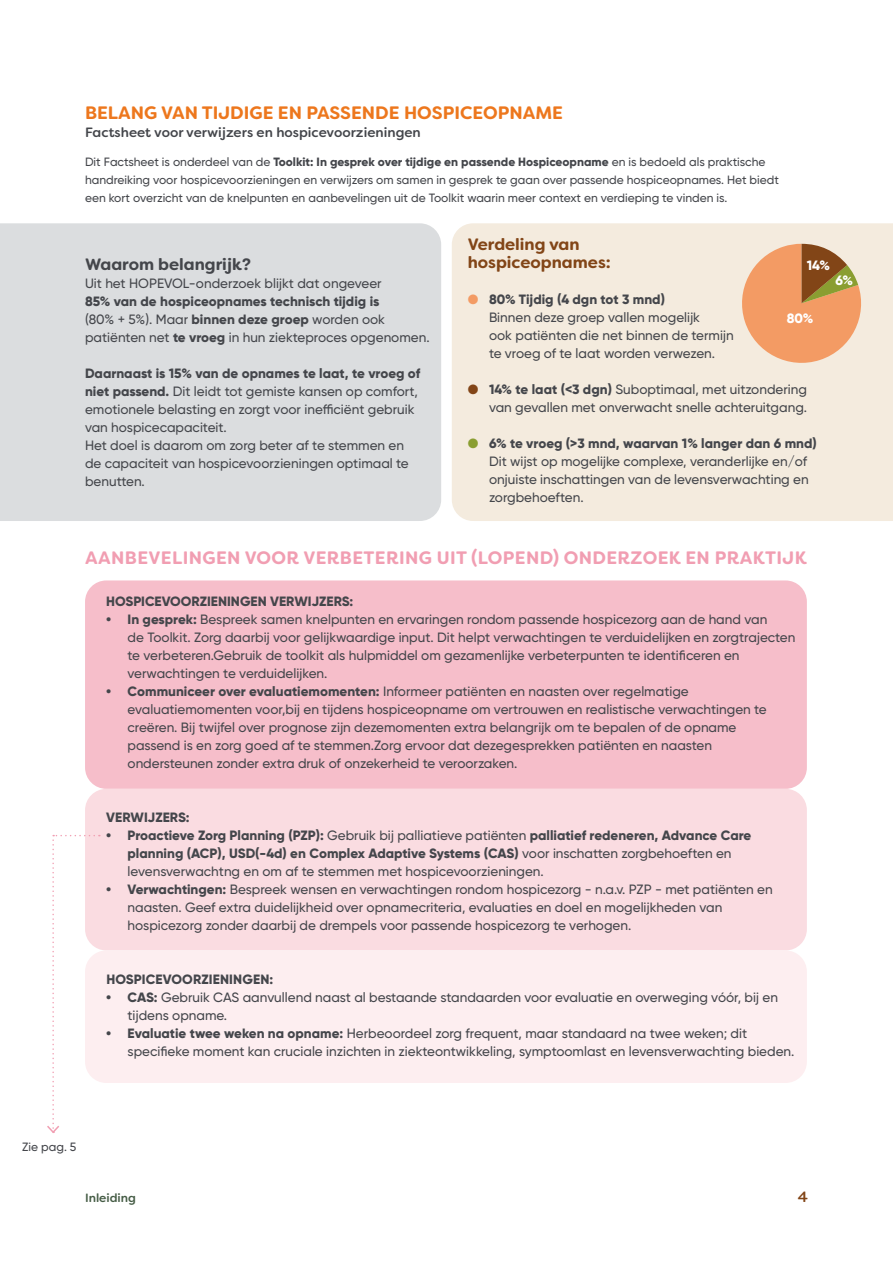
<style>
.page{position:relative;width:893px;height:1263px;background:#fff}
.page>*{position:absolute;margin:0;border:0;box-sizing:border-box;transform-origin:0 0}
.t1{font:700 18px "Filson Soft";letter-spacing:.02em;color:#f19eb2}
.t2{font:700 18px "Filson Soft";color:#ed771d}
.t3{font:700 16.5px/18px "Filson Soft";color:#824517}
.t4{font:700 16.5px "Filson Soft";color:#44464b}
.t5{font:500 15px "Filson Soft";color:#824517}
.t6{font:500 13.5px/18px "Gilroy";color:#44464b}
.t7{font:800 13.5px/18px "Gilroy";color:#44464b}
.t8{font:500 13.5px "Filson Soft";color:#44464b}
.t9{font:800 13.5px "Gilroy";color:#fff}
.t10{font:500 12px/18px "Gilroy";color:#44464b}
.t11{font:500 12px "Filson Soft";color:#455c45}
.s1{font-weight:800}
.s2{font-weight:500}
.s3{color:#f39b64}
.s4{color:#824517}
.s5{color:#8a9e31}
</style>
<div class="page">
<div style="left:0;top:223px;width:441px;height:298px;background:#dbdddf"></div>
<div style="left:85px;top:580px;width:722px;height:209px;background:#f6beca;border-radius:21px"></div>
<div style="left:85px;top:789px;width:722px;height:161px;background:#fadce1;border-radius:21px"></div>
<div style="left:85px;top:950px;width:722px;height:133px;background:#fdeef0;border-radius:21px"></div>
<div style="left:452px;top:223px;width:441px;height:298px;background:#f4ebde"></div>
<svg style="left:735px;top:244px;width:133px;height:126px;background:#e4ae84"></svg>
<svg style="left:47px;top:835px;width:53px;height:298px"></svg>
<h1 class="t2" style="left:85px;top:101px;width:479px">BELANG VAN TIJDIGE EN PASSENDE HOSPICEOPNAME</h1>
<p class="t8" style="left:85px;top:124px;width:337px">Factsheet voor verwijzers en hospicevoorzieningen</p>
<p class="t10" style="left:85px;top:153px;width:695px">Dit Factsheet is onderdeel van de <span class="s1">Toolkit: In gesprek over tijdige en passende Hospiceopname</span> en is bedoeld als praktische handreiking voor hospicevoorzieningen en verwijzers om samen in gesprek te gaan over passende hospiceopnames. Het biedt een kort overzicht van de knelpunten en aanbevelingen uit de Toolkit waarin meer context en verdieping te vinden is.</p>
<p class="t4" style="left:85px;top:253px;width:167px">Waarom belangrijk?</p>
<p class="t6" style="left:85px;top:274px;width:298px">Uit het HOPEVOL-onderzoek blijkt dat ongeveer</p>
<p class="t7" style="left:85px;top:292px;width:346px">85% van de hospiceopnames technisch tijdig is<br><span class="s2">(80% + 5%). Maar</span> binnen deze groep <span class="s2">worden ook patiënten net</span> te vroeg <span class="s2">in hun ziekteproces opgenomen.</span></p>
<p class="t6" style="left:85px;top:364px;width:337px"><span class="s1">Daarnaast is 15% van de opnames te laat, te vroeg of niet passend.</span> Dit leidt tot gemiste kansen op comfort, emotionele belasting en zorgt voor inefficiënt gebruik van hospicecapaciteit.<br>Het doel is daarom om zorg beter af te stemmen en de capaciteit van hospicevoorzieningen optimaal te benutten.</p>
<p class="t3" style="left:468px;top:235px;width:145px">Verdeling van hospiceopnames:</p>
<p class="t6" style="left:489px;top:290px;width:246px;text-indent:-21px"><span class="s3">●</span> <span class="s1">80% Tijdig (4 dgn tot 3 mnd)<br></span>Binnen deze groep vallen mogelijk<br>ook patiënten die net binnen de termijn te vroeg of te laat worden verwezen.</p>
<p class="t6" style="left:468px;top:380px;width:341px;text-align:right"><span class="s4">●</span> <span class="s1">14% te laat (&lt;3 dgn)</span> Suboptimaal, met uitzondering van gevallen met onverwacht snelle achteruitgang.</p>
<p class="t6" style="left:489px;top:434px;width:329px;text-indent:-21px"><span class="s5">●</span> <span class="s1">6% te vroeg (&gt;3 mnd, waarvan 1% langer dan 6 mnd)<br></span>Dit wijst op mogelijke complexe, veranderlijke en/of onjuiste inschattingen van de levensverwachting en zorgbehoeften.</p>
<p class="t9" style="left:807px;top:256px;width:25px">14%</p>
<p class="t9" style="left:835px;top:271px;width:19px">6%</p>
<p class="t9" style="left:787px;top:310px;width:28px">80%</p>
<h1 class="t1" style="left:85px;top:546px;width:723px">AANBEVELINGEN VOOR VERBETERING UIT (LOPEND) ONDERZOEK EN PRAKTIJK</h1>
<p class="t7" style="left:106px;top:592px;width:249px">HOSPICEVOORZIENINGEN VERWIJZERS:</p>
<p class="t6" style="left:128px;top:610px;width:669px;text-indent:-21px"><span class="s1">• In gesprek:</span> Bespreek samen knelpunten en ervaringen rondom passende hospicezorg aan de hand van<br>de Toolkit. Zorg daarbij voor gelijkwaardige input. Dit helpt verwachtingen te verduidelijken en zorgtrajecten te verbeteren.Gebruik de toolkit als hulpmiddel om gezamenlijke verbeterpunten te identificeren en verwachtingen te verduidelijken.</p>
<p class="t6" style="left:128px;top:682px;width:641px;text-indent:-21px"><span class="s1">• Communiceer over evaluatiemomenten:</span> Informeer patiënten en naasten over regelmatige evaluatiemomenten voor,bij en tijdens hospiceopname om vertrouwen en realistische verwachtingen te creëren. Bij twijfel over prognose zijn dezemomenten extra belangrijk om te bepalen of de opname passend is en zorg goed af te stemmen.Zorg ervoor dat dezegesprekken patiënten en naasten ondersteunen zonder extra druk of onzekerheid te veroorzaken.</p>
<p class="t7" style="left:106px;top:808px;width:85px">VERWIJZERS:</p>
<p class="t6" style="left:128px;top:826px;width:625px;text-indent:-21px"><span class="s1">• Proactieve Zorg Planning (PZP):</span> Gebruik bij palliatieve patiënten <span class="s1">palliatief redeneren, Advance Care planning (ACP), USD(-4d) en Complex Adaptive Systems (CAS)</span> voor inschatten zorgbehoeften en levensverwachtng en om af te stemmen met hospicevoorzieningen.</p>
<p class="t6" style="left:128px;top:880px;width:647px;text-indent:-21px"><span class="s1">• Verwachtingen:</span> Bespreek wensen en verwachtingen rondom hospicezorg - n.a.v. PZP - met patiënten en naasten. Geef extra duidelijkheid over opnamecriteria, evaluaties en doel en mogelijkheden van hospicezorg zonder daarbij de drempels voor passende hospicezorg te verhogen.</p>
<p class="t7" style="left:106px;top:970px;width:168px">HOSPICEVOORZIENINGEN:</p>
<p class="t6" style="left:128px;top:988px;width:652px;text-indent:-21px"><span class="s1">• CAS:</span> Gebruik CAS aanvullend naast al bestaande standaarden voor evaluatie en overweging vóór, bij en tijdens opname.</p>
<p class="t6" style="left:128px;top:1024px;width:668px;text-indent:-21px"><span class="s1">• Evaluatie twee weken na opname:</span> Herbeoordeel zorg frequent, maar standaard na twee weken; dit specifieke moment kan cruciale inzichten in ziekteontwikkeling, symptoomlast en levensverwachting bieden.</p>
<p class="t10" style="left:22px;top:1138px;width:56px">Zie pag. 5</p>
<p class="t11" style="left:85px;top:1189px;width:52px">Inleiding</p>
<p class="t5" style="left:798px;top:1186px;width:12px">4</p>
</div>
